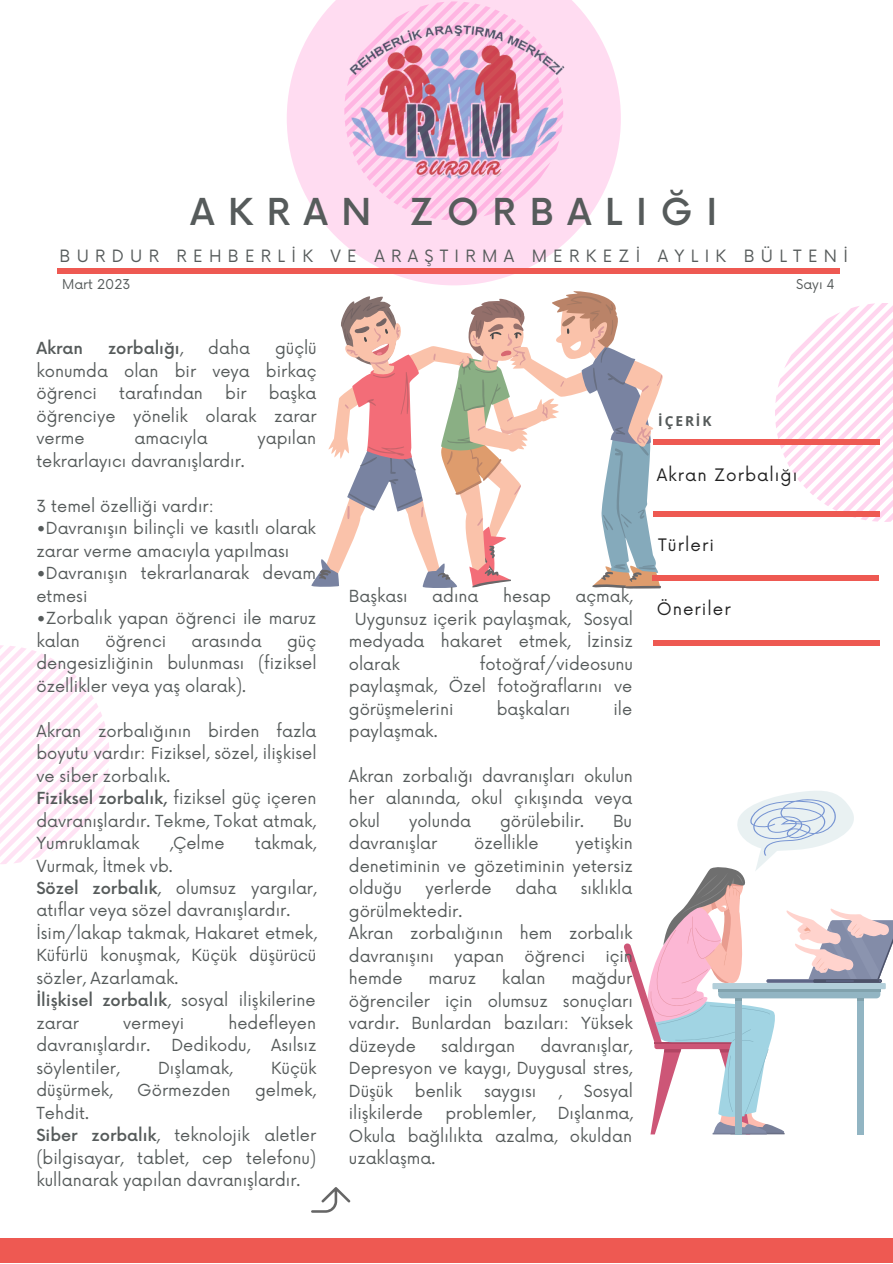
<style>
.page{position:relative;width:893px;height:1264px;background:#fff}
.page>*{position:absolute;margin:0;border:0;box-sizing:border-box;transform-origin:0 0}
.t1{font:500 36.15px "Now";letter-spacing:.38em;color:#565b5b}
.t2{font:16.8px "Now";letter-spacing:.06em;color:#222}
.t3{font:16.5px "Now";letter-spacing:.38em;color:#565b5b}
.t4{font:16.2px/22.5px "Now";color:#565b5b;text-align:justify}
.t5{font:500 16.2px "Now";color:#565b5b}
.t6{font:700 13.65px "Open Sans";letter-spacing:.14em;color:#565b5b}
.t7{font:13.2px "Now";color:#565b5b}
.s1{font-weight:400}
.s2{font-weight:500}
</style>
<div class="page">
<svg style="left:287px;top:0;width:334px;height:285px;fill:#ffdcf1"></svg>
<svg style="left:344px;top:189px;width:219px;height:31px;background:#ffd2ed"></svg>
<img style="left:336px;top:0;width:236px;height:189px">
<svg style="left:0;top:645px;width:109px;height:219px"></svg>
<div style="left:57px;top:268px;width:782px;height:5px;background:#ee5952"></div>
<div style="left:0;top:1237px;width:892px;height:25px;background:#ee5952"></div>
<svg style="left:775px;top:303px;width:117px;height:219px"></svg>
<svg style="left:311px;top:1187px;width:39px;height:25px"></svg>
<svg style="left:311px;top:291px;width:352px;height:297px"></svg>
<div style="left:653px;top:439px;width:226px;height:5px;background:#ee5952"></div>
<div style="left:653px;top:511px;width:226px;height:6px;background:#ee5952"></div>
<div style="left:652px;top:575px;width:226px;height:6px;background:#ee5952"></div>
<div style="left:653px;top:640px;width:226px;height:5px;background:#ee5952"></div>
<svg style="left:624px;top:791px;width:268px;height:343px"></svg>
<h1 class="t1" style="left:190px;top:193px;width:528px">AKRAN ZORBALIĞI</h1>
<p class="t3" style="left:60px;top:247px;width:789px">BURDUR REHBERLİK VE ARAŞTIRMA MERKEZİ AYLIK BÜLTENİ</p>
<p class="t7" style="left:62px;top:277px;width:70px">Mart 2023</p>
<p class="t7" style="left:796px;top:277px;width:40px">Sayı 4</p>
<p class="t5" style="left:36px;top:339px;width:48px">Akran</p>
<p class="t5" style="left:108px;top:339px;width:76px">zorbalığı<span class="s1">,</span></p>
<p class="t4" style="left:208px;top:338px;width:43px">daha</p>
<p class="t4" style="left:36px;top:338px;width:282px;text-indent:239px">güçlü konumda olan bir veya birkaç öğrenci</p>
<p class="t4" style="left:36px;top:383px;width:282px;text-indent:232px">başka öğrenciye yöneli k olarak zarar verme</p>
<p class="t4" style="left:119px;top:383px;width:85px">tarafından</p>
<p class="t4" style="left:225px;top:383px;width:23px">bir</p>
<p class="t4" style="left:134px;top:428px;width:74px">amacıyla</p>
<p class="t4" style="left:257px;top:428px;width:60px">yapılan</p>
<p class="t4" style="left:36px;top:450px;width:210px">tekrarlayıcı davranışlardır.</p>
<p class="t4" style="left:36px;top:495px;width:179px">3 temel özelliği vardır:</p>
<p class="t4" style="left:36px;top:518px;width:281px">•Davranışın bi li nçli ve kasıtlı olarak zarar verme amacıyla yapılması</p>
<p class="t4" style="left:36px;top:563px;width:281px">•Davranışın tekrarlanarak devam etmesi</p>
<p class="t4" style="left:36px;top:608px;width:281px">•Zorbalık yapan öğrenci i le maruz kalan</p>
<p class="t4" style="left:105px;top:630px;width:59px">öğrenci</p>
<p class="t4" style="left:192px;top:630px;width:71px">arasında</p>
<p class="t4" style="left:36px;top:630px;width:281px;text-indent:251px">güç dengesizliği ni n bulunması (fizi ksel özelli kler veya yaş olarak).</p>
<p class="t4" style="left:36px;top:720px;width:281px;text-align:left">Akran zorbalığının bi rden fazla boyutu vardır: Fizi ksel, sözel, i lişkisel ve si ber zorbalık.<br><span class="s2">Fiziksel zorbalık,</span> fizi ksel güç içeren davranışlardır. Tekme, Tokat atmak,<br>Yumruklamak</p>
<p class="t4" style="left:170px;top:832px;width:56px">,Çelme</p>
<p class="t4" style="left:255px;top:832px;width:63px">takmak,</p>
<p class="t4" style="left:36px;top:855px;width:282px;text-align:left">Vurmak, İtmek vb.<br><span class="s2">Sözel zorbalık</span>, olumsuz yargılar, atıflar veya sözel davranışlardır.<br>İsi m/lakap takmak, Hakaret etmek,<br>Küfürlü konuşmak, Küçük düşürücü sözler, Azarlamak.<br><span class="s2">İlişkisel zorbalık</span>, sosyal i lişki leri ne zarar</p>
<p class="t4" style="left:123px;top:1012px;width:60px">vermeyi</p>
<p class="t4" style="left:228px;top:1012px;width:89px">hedefleyen</p>
<p class="t4" style="left:36px;top:1035px;width:115px">davranışlardır.</p>
<p class="t4" style="left:171px;top:1035px;width:80px">Dedi kodu,</p>
<p class="t4" style="left:271px;top:1035px;width:47px">Asılsız</p>
<p class="t4" style="left:36px;top:1057px;width:84px">söylenti ler,</p>
<p class="t4" style="left:158px;top:1057px;width:76px">Dışlamak,</p>
<p class="t4" style="left:271px;top:1057px;width:47px">Küçük</p>
<p class="t4" style="left:36px;top:1080px;width:78px">düşürmek,</p>
<p class="t4" style="left:137px;top:1080px;width:95px">Görmezden</p>
<p class="t4" style="left:255px;top:1080px;width:62px">gelmek,</p>
<p class="t4" style="left:36px;top:1102px;width:281px;text-align:left">Tehdit.<br><span class="s2">Siber zorbalık</span>, teknoloji k aletler (bi lgisayar, tablet, cep telefonu) kullanarak yapılan davranışlardır.</p>
<p class="t4" style="left:349px;top:585px;width:60px">Başkası</p>
<p class="t4" style="left:432px;top:585px;width:48px">adına</p>
<p class="t4" style="left:503px;top:585px;width:49px">hesap</p>
<p class="t4" style="left:575px;top:585px;width:58px">açmak,</p>
<p class="t4" style="left:355px;top:608px;width:280px">Uygunsuz içeri k paylaşmak, Sosyal</p>
<p class="t4" style="left:349px;top:630px;width:285px">medyada hakaret etmek, İzi nsiz</p>
<p class="t4" style="left:349px;top:653px;width:52px">olarak</p>
<p class="t4" style="left:349px;top:653px;width:286px;text-indent:131px">fotoğraf/vi deosunu paylaşmak, Özel fotoğraflarını ve görüşmeleri ni</p>
<p class="t4" style="left:496px;top:698px;width:75px">başkaları</p>
<p class="t4" style="left:613px;top:698px;width:20px">ile</p>
<p class="t4" style="left:349px;top:720px;width:90px">paylaşmak.</p>
<p class="t4" style="left:349px;top:765px;width:285px">Akran zorbalığı davranışları okulun her alanında, okul çıkışında veya okul</p>
<p class="t4" style="left:409px;top:810px;width:64px">yolunda</p>
<p class="t4" style="left:500px;top:810px;width:86px">görülebilir.</p>
<p class="t4" style="left:613px;top:810px;width:21px">Bu</p>
<p class="t4" style="left:349px;top:833px;width:90px">davranışlar</p>
<p class="t4" style="left:474px;top:833px;width:66px">özelli kle</p>
<p class="t4" style="left:349px;top:833px;width:286px;text-indent:227px">yetişki n deneti mi ni n ve gözeti mi ni n yetersiz olduğu</p>
<p class="t4" style="left:425px;top:878px;width:68px">yerlerde</p>
<p class="t4" style="left:515px;top:878px;width:43px">daha</p>
<p class="t4" style="left:580px;top:878px;width:53px">sıklıkla</p>
<p class="t4" style="left:349px;top:900px;width:285px;text-align:left">görülmektedir.<br>Akran zorbalığının hem zorbalık davranışını yapan öğrenci</p>
<p class="t4" style="left:605px;top:945px;width:29px">için</p>
<p class="t4" style="left:349px;top:968px;width:285px;text-indent:222px">mağdur öğrenci ler içi n olumsuz sonuçları vardır. Bunlardan bazıları: Yüksek düzeyde</p>
<p class="t4" style="left:349px;top:968px;width:55px">hemde</p>
<p class="t4" style="left:428px;top:968px;width:49px">maruz</p>
<p class="t4" style="left:502px;top:968px;width:45px">kalan</p>
<p class="t4" style="left:349px;top:1035px;width:285px;text-indent:191px">davranışlar, Depresyon ve kaygı, Duygusal stres, Düşük</p>
<p class="t4" style="left:441px;top:1035px;width:76px">saldırgan</p>
<p class="t4" style="left:415px;top:1080px;width:49px">benlik</p>
<p class="t4" style="left:484px;top:1080px;width:54px">saygısı</p>
<p class="t4" style="left:558px;top:1080px;width:5px">,</p>
<p class="t4" style="left:583px;top:1080px;width:51px">Sosyal</p>
<p class="t4" style="left:349px;top:1103px;width:285px;text-indent:209px">Dışlanma, Okula bağlılıkta azalma, okuldan uzaklaşma.</p>
<p class="t4" style="left:349px;top:1103px;width:76px">ilişkilerde</p>
<p class="t4" style="left:445px;top:1103px;width:92px">problemler,</p>
<p class="t6" style="left:658px;top:411px;width:55px">İÇERİK</p>
<p class="t2" style="left:656px;top:465px;width:142px">Akran Zorbalığı</p>
<p class="t2" style="left:658px;top:535px;width:54px">Türleri</p>
<p class="t2" style="left:656px;top:599px;width:76px">Öneri ler</p>
</div>
